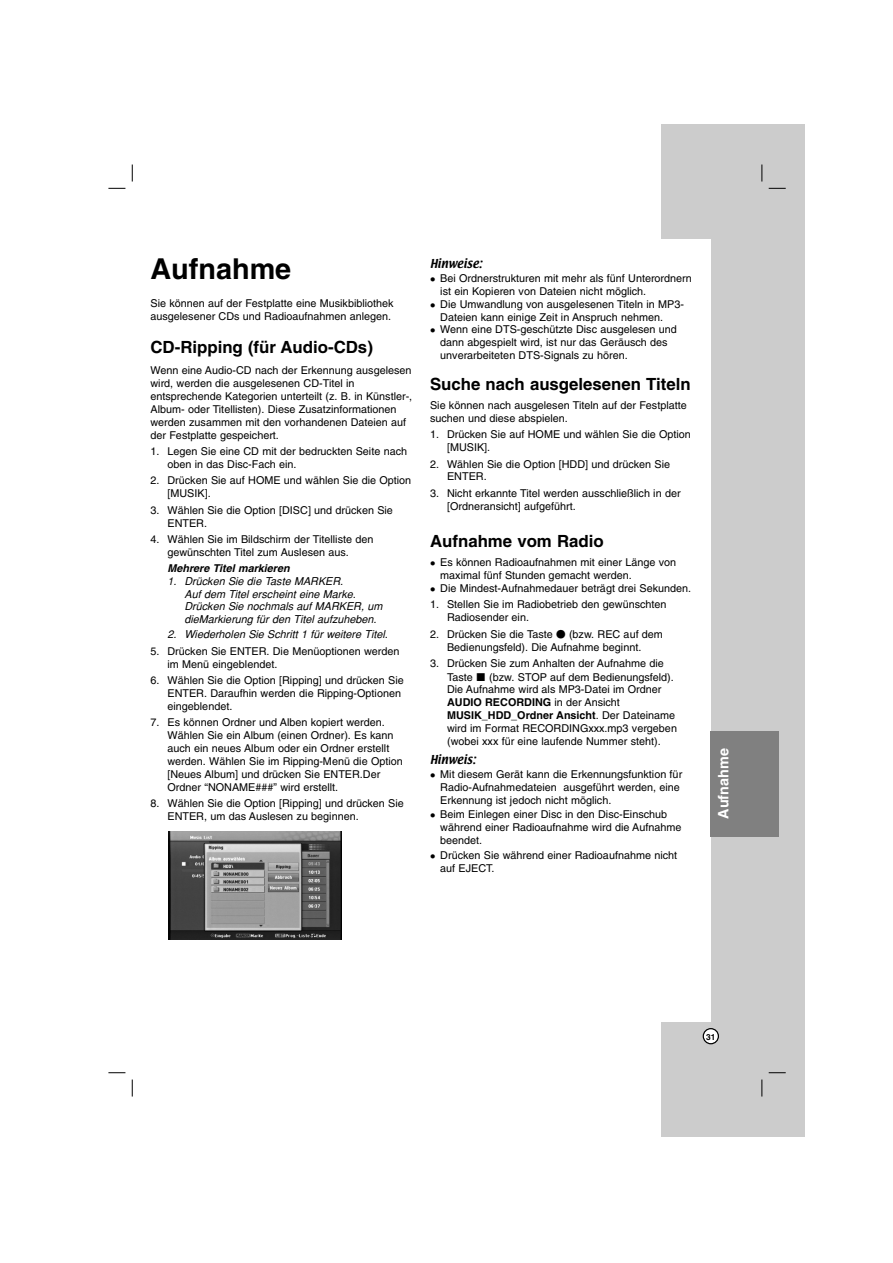
<style>
.page{position:relative;width:893px;height:1263px;background:#fff}
.page>*{position:absolute;margin:0;border:0;box-sizing:border-box;transform-origin:0 0}
.t1{font:700 28.8px "Helvetica";color:#000}
.t2{font:700 16.8px "Helvetica";color:#000}
.t3{font:700 14.4px "Helvetica";color:#fff}
.t4{font:10.8px/12.9px "Helvetica";color:#000}
.t5{font:italic 10.8px/12.8px "Helvetica";color:#000}
.t6{font:italic 700 10.8px "Helvetica";color:#000}
.t7{font:10.8px "Textile";color:#000}
.t8{font:700 8.4px "Helvetica";color:#000}
.s1{font-family:"Sony PS Common"}
.s2{font-weight:700}
</style>
<div class="page">
<div style="left:661px;top:124px;width:143px;height:1013px;background:#ccc"></div>
<div style="left:601px;top:239px;width:109px;height:783px;background:#fff"></div>
<svg style="left:702px;top:1028px;width:17px;height:16px"></svg>
<div style="left:710px;top:731px;width:68px;height:105px;background:#808080"></div>
<svg style="left:132px;top:165px;width:1px;height:17px"></svg>
<svg style="left:761px;top:165px;width:1px;height:17px"></svg>
<svg style="left:132px;top:1080px;width:1px;height:17px"></svg>
<svg style="left:761px;top:1080px;width:1px;height:17px"></svg>
<svg style="left:108px;top:188px;width:17px;height:1px"></svg>
<svg style="left:768px;top:188px;width:17px;height:1px"></svg>
<svg style="left:108px;top:1072px;width:17px;height:1px"></svg>
<svg style="left:768px;top:1072px;width:17px;height:1px"></svg>
<img style="left:168px;top:832px;width:173px;height:107px">
<h1 class="t1" style="left:150px;top:258px;width:142px">Aufnahme</h1>
<p class="t4" style="left:150px;top:298px;width:245px">Sie können auf der Festplatte eine Musikbibliothek ausgelesener CDs und Radioaufnahmen anlegen.</p>
<h2 class="t2" style="left:150px;top:341px;width:224px">CD-Ripping (für Audio-CDs)</h2>
<p class="t4" style="left:150px;top:365px;width:263px">Wenn eine Audio-CD nach der Erkennung ausgelesen wird, werden die ausgelesenen CD-Titel in entsprechende Kategorien unterteilt (z. B. in Künstler-, Album- oder Titellisten). Diese Zusatzinformationen werden zusammen mit den vorhandenen Dateien auf der Festplatte gespeichert.</p>
<p class="t4" style="left:167px;top:446px;width:241px;text-indent:-17px">1. Legen Sie eine CD mit der bedruckten Seite nach oben in das Disc-Fach ein.</p>
<p class="t4" style="left:167px;top:475px;width:245px;text-indent:-17px">2. Drücken Sie auf HOME und wählen Sie die Option [MUSIK].</p>
<p class="t4" style="left:167px;top:504px;width:227px;text-indent:-17px">3. Wählen Sie die Option [DISC] und drücken Sie<br>ENTER.</p>
<p class="t4" style="left:167px;top:534px;width:207px;text-indent:-17px">4. Wählen Sie im Bildschirm der Titelliste den gewünschten Titel zum Auslesen aus.</p>
<p class="t6" style="left:167px;top:565px;width:124px">Mehrere Titel markieren</p>
<p class="t5" style="left:184px;top:576px;width:199px;text-indent:-17px">1. Drücken Sie die Taste MARKER.<br>Auf dem Titel erscheint eine Marke.<br>Drücken Sie nochmals auf MARKER, um dieMarkierung für den Titel aufzuheben.</p>
<p class="t5" style="left:167px;top:628px;width:222px">2. Wiederholen Sie Schritt 1 für weitere Titel.</p>
<p class="t4" style="left:167px;top:645px;width:233px;text-indent:-17px">5. Drücken Sie ENTER. Die Menüoptionen werden im Menü eingeblendet.</p>
<p class="t4" style="left:167px;top:675px;width:238px;text-indent:-17px">6. Wählen Sie die Option [Ripping] und drücken Sie<br>ENTER. Daraufhin werden die Ripping-Optionen eingeblendet.</p>
<p class="t4" style="left:167px;top:717px;width:237px;text-indent:-17px">7. Es können Ordner und Alben kopiert werden.<br>Wählen Sie ein Album (einen Ordner). Es kann auch ein neues Album oder ein Ordner erstellt werden. Wählen Sie im Ripping-Menü die Option [Neues Album] und drücken Sie ENTER.Der Ordner “NONAME###” wird erstellt.</p>
<p class="t4" style="left:167px;top:798px;width:238px;text-indent:-17px">8. Wählen Sie die Option [Ripping] und drücken Sie<br>ENTER, um das Auslesen zu beginnen.</p>
<p class="t7" style="left:430px;top:258px;width:53px">Hinweise:</p>
<p class="t4" style="left:440px;top:272px;width:253px">Bei Ordnerstrukturen mit mehr als fünf Unterordnern ist ein Kopieren von Dateien nicht möglich.<br>Die Umwandlung von ausgelesenen Titeln in MP3- Dateien kann einige Zeit in Anspruch nehmen.<br>Wenn eine DTS-geschützte Disc ausgelesen und dann abgespielt wird, ist nur das Geräusch des unverarbeiteten DTS-Signals zu hören.</p>
<h2 class="t2" style="left:430px;top:378px;width:262px">Suche nach ausgelesenen Titeln</h2>
<p class="t4" style="left:430px;top:400px;width:258px">Sie können nach ausgelesen Titeln auf der Festplatte suchen und diese abspielen.</p>
<p class="t4" style="left:447px;top:429px;width:245px;text-indent:-17px">1. Drücken Sie auf HOME und wählen Sie die Option [MUSIK].</p>
<p class="t4" style="left:447px;top:458px;width:224px;text-indent:-17px">2. Wählen Sie die Option [HDD] und drücken Sie<br>ENTER.</p>
<p class="t4" style="left:447px;top:488px;width:235px;text-indent:-17px">3. Nicht erkannte Titel werden ausschließlich in der [Ordneransicht] aufgeführt.</p>
<h2 class="t2" style="left:430px;top:535px;width:175px">Aufnahme vom Radio</h2>
<p class="t4" style="left:440px;top:557px;width:252px">Es können Radioaufnahmen mit einer Länge von maximal fünf Stunden gemacht werden.<br>Die Mindest-Aufnahmedauer beträgt drei Sekunden.</p>
<p class="t4" style="left:447px;top:599px;width:221px;text-indent:-17px">1. Stellen Sie im Radiobetrieb den gewünschten<br>Radiosender ein.</p>
<p class="t4" style="left:430px;top:629px;width:234px;line-height:12.5px;text-align:center">2. Drücken Sie die Taste <span class="s1">z</span> (bzw. REC auf dem<br>Bedienungsfeld). Die Aufnahme beginnt.</p>
<p class="t4" style="left:447px;top:658px;width:228px;line-height:13.8px;text-indent:-17px">3. Drücken Sie zum Anhalten der Aufnahme die<br>Taste <span class="s1">x</span> (bzw. STOP auf dem Bedienungsfeld).</p>
<p class="t4" style="left:447px;top:684px;width:231px">Die Aufnahme wird als MP3-Datei im Ordner <span class="s2">AUDIO RECORDING</span> in der Ansicht <span class="s2">MUSIK_HDD_Ordner Ansicht</span>. Der Dateiname wird im Format RECORDINGxxx.mp3 vergeben (wobei xxx für eine laufende Nummer steht).</p>
<p class="t7" style="left:430px;top:754px;width:47px">Hinweis:</p>
<p class="t4" style="left:440px;top:769px;width:243px">Mit diesem Gerät kann die Erkennungsfunktion für<br>Radio-Aufnahmedateien ausgeführt werden, eine<br>Erkennung ist jedoch nicht möglich.</p>
<p class="t4" style="left:440px;top:809px;width:242px">Beim Einlegen einer Disc in den Disc-Einschub während einer Radioaufnahme wird die Aufnahme beendet.</p>
<p class="t4" style="left:440px;top:850px;width:238px">Drücken Sie während einer Radioaufnahme nicht auf EJECT.</p>
<h3 class="t3" style="left:718px;top:819px;width:72px;rotate:-90deg">Aufnahme</h3>
<p class="t8" style="left:706px;top:1034px;width:11px">31</p>
</div>
